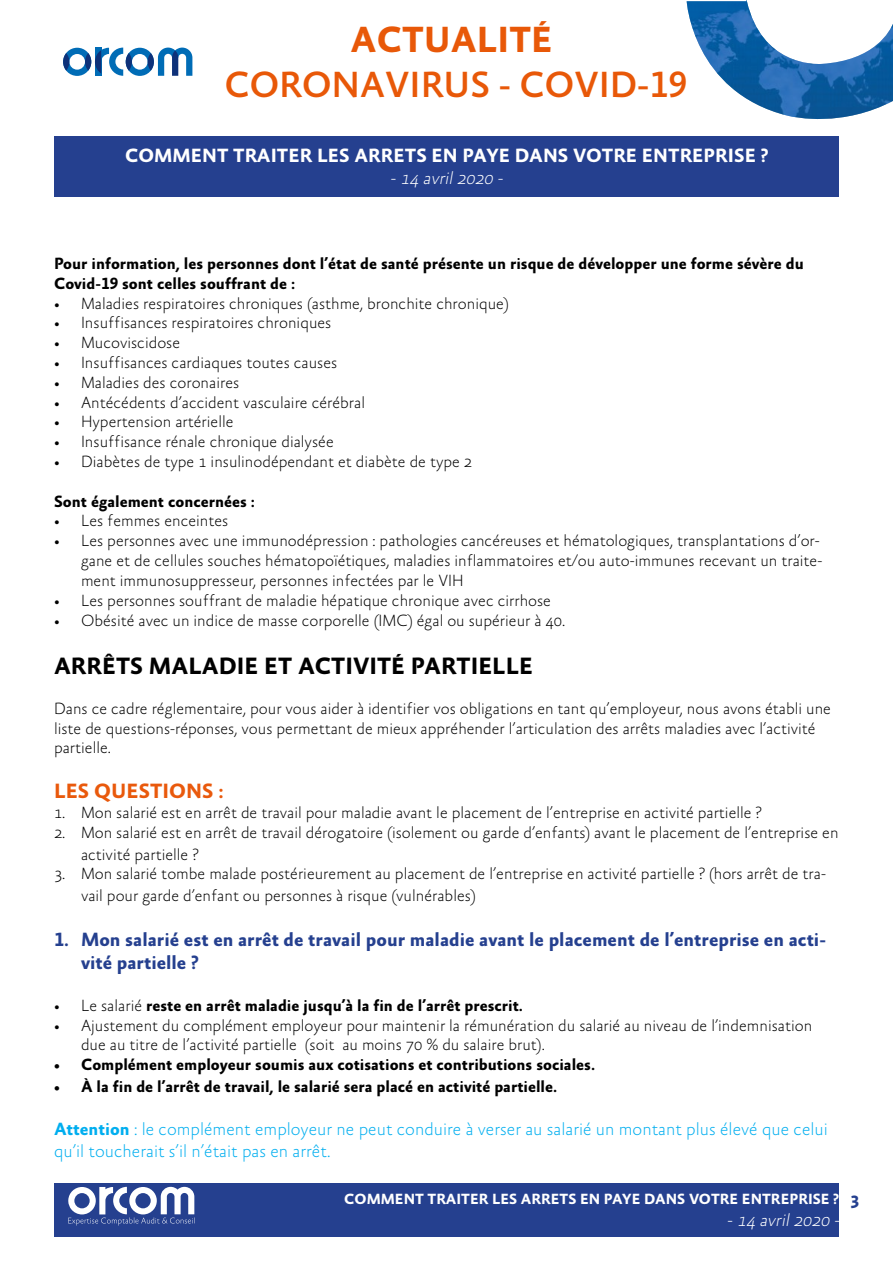
<style>
.page{position:relative;width:893px;height:1263px;background:#fff}
.page>*{position:absolute;margin:0;border:0;box-sizing:border-box;transform-origin:0 0}
.t1{font:500 37.05px "Absara Sans TF";color:#e85808}
.t2{font:700 37.05px "Absara Sans TF";color:#e85808}
.t3{font:700 24px "Absara Sans TF";color:#000}
.t4{font:700 21px "Absara Sans TF";color:#e9590c}
.t5{font:700 19.5px/23.4px "Absara Sans TF";color:#25408f}
.t6{font:700 19.5px "Absara Sans TF";color:#fff}
.t7{font:100 18px/21.6px "Absara Sans";color:#00aeef}
.t8{font:italic 100 18px "Absara Sans";color:#fff}
.t9{font:700 18px "Absara Sans TF";color:#25408f}
.t10{font:100 16.5px/19.8px "Absara Sans";color:#000}
.t11{font:700 16.5px/19.8px "Absara Sans TF";color:#000}
.t12{font:700 15px "Absara Sans TF";color:#fff}
.s1{font-family:"Absara TF";font-style:normal}
.s2{font-family:"Absara Sans";font-weight:100}
.s3{font-family:"Absara Sans TF";font-weight:700}
</style>
<div class="page">
<div style="left:54px;top:136px;width:785px;height:60px;background:#25408f"></div>
<svg style="left:63px;top:48px;width:129px;height:28px"></svg>
<svg style="left:148px;top:53px;width:6px;height:18px"></svg>
<svg style="left:126px;top:53px;width:6px;height:18px"></svg>
<svg style="left:687px;top:0;width:206px;height:120px"></svg>
<div style="left:54px;top:1183px;width:785px;height:53px;background:#25408f"></div>
<svg style="left:68px;top:1187px;width:127px;height:38px"></svg>
<h1 class="t2" style="left:351px;top:21px;width:204px">ACTUALITÉ</h1>
<h1 class="t1" style="left:225px;top:65px;width:464px">CORONAVIRUS - COVID-19</h1>
<p class="t6" style="left:125px;top:146px;width:645px">COMMENT TRAITER LES ARRETS EN PAYE DANS VOTRE ENTREPRISE ?</p>
<p class="t8" style="left:391px;top:169px;width:117px"><span class="s1">-</span> 14 avril2020 -</p>
<p class="t11" style="left:54px;top:254px;width:751px">Pour information, les personnes dont l’état de santé présente un risque de développer une forme sévère du<br>Covid-19 sont celles souffrant de :</p>
<p class="t10" style="left:54px;top:294px;width:456px">• Maladies respiratoires chroniques (asthme, bronchite chronique)</p>
<p class="t10" style="left:54px;top:314px;width:279px">• Insuffisances respiratoires chroniques</p>
<p class="t10" style="left:54px;top:334px;width:128px">• Mucoviscidose</p>
<p class="t10" style="left:54px;top:353px;width:285px">• Insuffisances cardiaques toutes causes</p>
<p class="t10" style="left:54px;top:373px;width:187px">• Maladies des coronaires</p>
<p class="t10" style="left:54px;top:393px;width:313px">• Antécédents d’accident vasculaire cérébral</p>
<p class="t10" style="left:54px;top:413px;width:181px">• Hypertension artérielle</p>
<p class="t10" style="left:54px;top:433px;width:281px">• Insuffisance rénale chronique dialysée</p>
<p class="t10" style="left:54px;top:452px;width:420px">• Diabètes de type 1 insulinodépendant et diabète de type 2</p>
<p class="t11" style="left:54px;top:492px;width:202px">Sont également concernées :</p>
<p class="t10" style="left:54px;top:512px;width:176px">• Les femmes enceintes</p>
<p class="t10" style="left:81px;top:532px;width:743px;text-indent:-27px">• Les personnes avec une immunodépression : pathologies cancéreuses et hématologiques, transplantations d’or&shy;gane et de cellules souches hématopoïétiques, maladies inflammatoires et/ou auto-immunes recevant un traite&shy;ment immunosuppresseur, personnes infectées par le VIH</p>
<p class="t10" style="left:54px;top:591px;width:499px">• Les personnes souffrant de maladie hépatique chronique avec cirrhose</p>
<p class="t10" style="left:54px;top:611px;width:513px">• Obésité avec un indice de masse corporelle (IMC) égal ou supérieur à 40.</p>
<h2 class="t3" style="left:54px;top:654px;width:480px">ARRÊTS MALADIE ET ACTIVITÉ PARTIELLE</h2>
<p class="t10" style="left:54px;top:699px;width:778px">Dans ce cadre réglementaire, pour vous aider à identifier vos obligations en tant qu’employeur, nous avons établi une liste de questions-réponses, vous permettant de mieux appréhender l’articulation des arrêts maladies avec l’activité partielle.</p>
<p class="t4" style="left:54px;top:780px;width:171px">LES QU ESTIONS :</p>
<p class="t10" style="left:54px;top:803px;width:709px">1. Mon salarié est en arrêt de travail pour maladie avant le placement de l’entreprise en activité partielle ?</p>
<p class="t10" style="left:81px;top:822px;width:759px;line-height:21.6px;text-indent:-27px">2. Mon salarié est en arrêt de travail dérogatoire (isolement ou garde d’enfants) avant le placement de l’entreprise en activité partielle ?</p>
<p class="t10" style="left:81px;top:864px;width:746px;line-height:21.6px;text-indent:-27px">3. Mon salarié tombe malade postérieurement au placement de l’entreprise en activité partielle ? (hors arrêt de tra&shy;vail pour garde d’enfant ou personnes à risque (vulnérables)</p>
<p class="t5" style="left:81px;top:929px;width:746px;text-indent:-27px">1. Mon salarié est en arrêt de travail pour maladie avant le placement de l’entreprise en acti&shy;vité partielle ?</p>
<p class="t11" style="left:54px;top:996px;width:471px"><span class="s2">• Le salarié</span> reste en arrêt maladie jusqu’à la fin de l’arrêt prescrit.</p>
<p class="t10" style="left:81px;top:1016px;width:733px;text-indent:-27px">• Ajustement du complément employeur pour maintenir la rémunération du salarié au niveau de l’indemnisation due au titre de l’activité partielle (soit au moins 70 % du salaire brut).</p>
<p class="t11" style="left:54px;top:1055px;width:543px">• Complément employeur soumis aux cotisations et contributions sociales.</p>
<p class="t11" style="left:54px;top:1077px;width:505px">• À la fin de l’arrêt de travail, le salarié sera placé en activité partielle.</p>
<p class="t7" style="left:54px;top:1119px;width:775px"><span class="s3">Attention</span> : le complément employeur ne peut conduire à verser au salarié un montant plus élevé que celui qu’il toucherait s’il n’était pas en arrêt.</p>
<p class="t12" style="left:344px;top:1191px;width:496px">COMMENT TRAITER LES ARRETS EN PAYE DANS VOTRE ENTREPRISE ?</p>
<p class="t8" style="left:727px;top:1210px;width:117px"><span class="s1">-</span> 14 avril2020 -</p>
<p class="t9" style="left:850px;top:1192px;width:11px">3</p>
</div>
